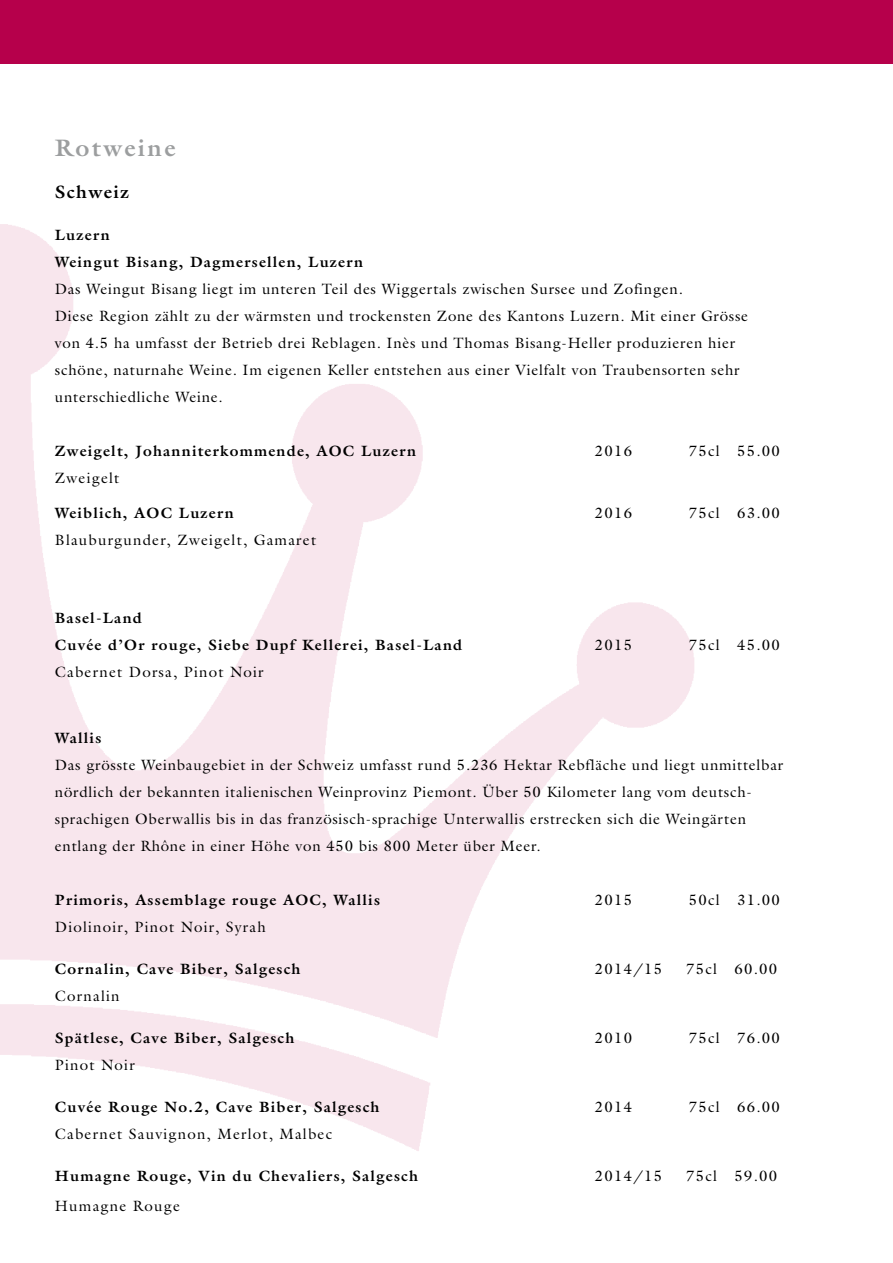
<style>
.page{position:relative;width:893px;height:1263px;background:#fff}
.page>*{position:absolute;margin:0;border:0;box-sizing:border-box;transform-origin:0 0}
.t1{font:700 24px "Galliard";letter-spacing:.1em;color:#9c9e9f}
.t2{font:700 18px "Galliard";letter-spacing:.08em;color:#000}
.t3{font:15px/27px "Galliard";letter-spacing:.05em;color:#000}
.t4{font:700 15px/27px "Galliard";letter-spacing:.08em;color:#000}
.t5{font:15px "Galliard";letter-spacing:.08em;color:#000}
</style>
<div class="page">
<div style="left:0;top:0;width:893px;height:64px;background:#b6004b"></div>
<h1 class="t1" style="left:55px;top:132px;width:122px">Rotweine</h1>
<p class="t2" style="left:55px;top:180px;width:76px">Schweiz</p>
<p class="t4" style="left:55px;top:221px;width:310px">Luzern<br>Weingut Bisang, Dagmersellen, Luzern</p>
<p class="t3" style="left:55px;top:275px;width:695px">Das Weingut Bisang liegt im unteren Teil des Wiggertals zwischen Sursee und Zofingen.<br>Diese Region zählt zu der wärmsten und trockensten Zone des Kantons Luzern. Mit einer Grösse von 4.5 ha umfasst der Betrieb drei Reblagen. Inès und Thomas Bisang-Heller produzieren hier schöne, naturnahe Weine. Im eigenen Keller entstehen aus einer Vielfalt von Traubensorten sehr unterschiedliche Weine.</p>
<p class="t4" style="left:55px;top:437px;width:363px">Zweigelt, Johanniterkommende, AOC Luzern</p>
<p class="t3" style="left:595px;top:437px;width:39px">2016</p>
<p class="t3" style="left:689px;top:437px;width:92px">75cl 55.00</p>
<p class="t5" style="left:55px;top:468px;width:66px">Zweigelt</p>
<p class="t4" style="left:55px;top:499px;width:180px">Weiblich, AOC Luzern</p>
<p class="t3" style="left:595px;top:499px;width:39px">2016</p>
<p class="t3" style="left:689px;top:499px;width:92px">75cl 63.00</p>
<p class="t5" style="left:55px;top:530px;width:263px">Blauburgunder, Zweigelt, Gamaret</p>
<p class="t4" style="left:55px;top:604px;width:409px">Basel-Land<br>Cuvée d’Or rouge, Siebe Dupf Kellerei, Basel-Land</p>
<p class="t5" style="left:55px;top:662px;width:210px">Cabernet Dorsa, Pinot Noir</p>
<p class="t3" style="left:595px;top:631px;width:39px">2015</p>
<p class="t3" style="left:689px;top:631px;width:92px">75cl 45.00</p>
<p class="t4" style="left:55px;top:724px;width:48px">Wallis</p>
<p class="t3" style="left:55px;top:751px;width:730px">Das grösste Weinbaugebiet in der Schweiz umfasst rund 5.236 Hektar Rebfläche und liegt unmittelbar nördlich der bekannten italienischen Weinprovinz Piemont. Über 50 Kilometer lang vom deutsch&shy;sprachigen Oberwallis bis in das französisch-sprachige Unterwallis erstrecken sich die Weingärten entlang der Rhône in einer Höhe von 450 bis 800 Meter über Meer.</p>
<p class="t4" style="left:55px;top:886px;width:327px">Primoris, Assemblage rouge AOC, Wallis</p>
<p class="t3" style="left:595px;top:886px;width:39px">2015</p>
<p class="t3" style="left:689px;top:886px;width:92px">50cl 31.00</p>
<p class="t5" style="left:55px;top:917px;width:212px">Diolinoir, Pinot Noir, Syrah</p>
<p class="t4" style="left:55px;top:955px;width:247px">Cornalin, Cave Biber, Salgesch</p>
<p class="t3" style="left:595px;top:955px;width:69px">2014/15</p>
<p class="t3" style="left:686px;top:955px;width:92px">75cl 60.00</p>
<p class="t5" style="left:55px;top:986px;width:66px">Cornalin</p>
<p class="t4" style="left:55px;top:1024px;width:241px">Spätlese, Cave Biber, Salgesch</p>
<p class="t3" style="left:595px;top:1024px;width:39px">2010</p>
<p class="t3" style="left:689px;top:1024px;width:92px">75cl 76.00</p>
<p class="t5" style="left:55px;top:1055px;width:81px">Pinot Noir</p>
<p class="t4" style="left:55px;top:1093px;width:326px">Cuvée Rouge No.2, Cave Biber, Salgesch</p>
<p class="t3" style="left:595px;top:1093px;width:39px">2014</p>
<p class="t3" style="left:689px;top:1093px;width:92px">75cl 66.00</p>
<p class="t5" style="left:55px;top:1124px;width:279px">Cabernet Sauvignon, Merlot, Malbec</p>
<p class="t4" style="left:55px;top:1162px;width:365px">Humagne Rouge, Vin du Chevaliers, Salgesch</p>
<p class="t3" style="left:595px;top:1162px;width:69px">2014/15</p>
<p class="t3" style="left:686px;top:1162px;width:92px">75cl 59.00</p>
<p class="t5" style="left:55px;top:1196px;width:127px">Humagne Rouge</p>
</div>
